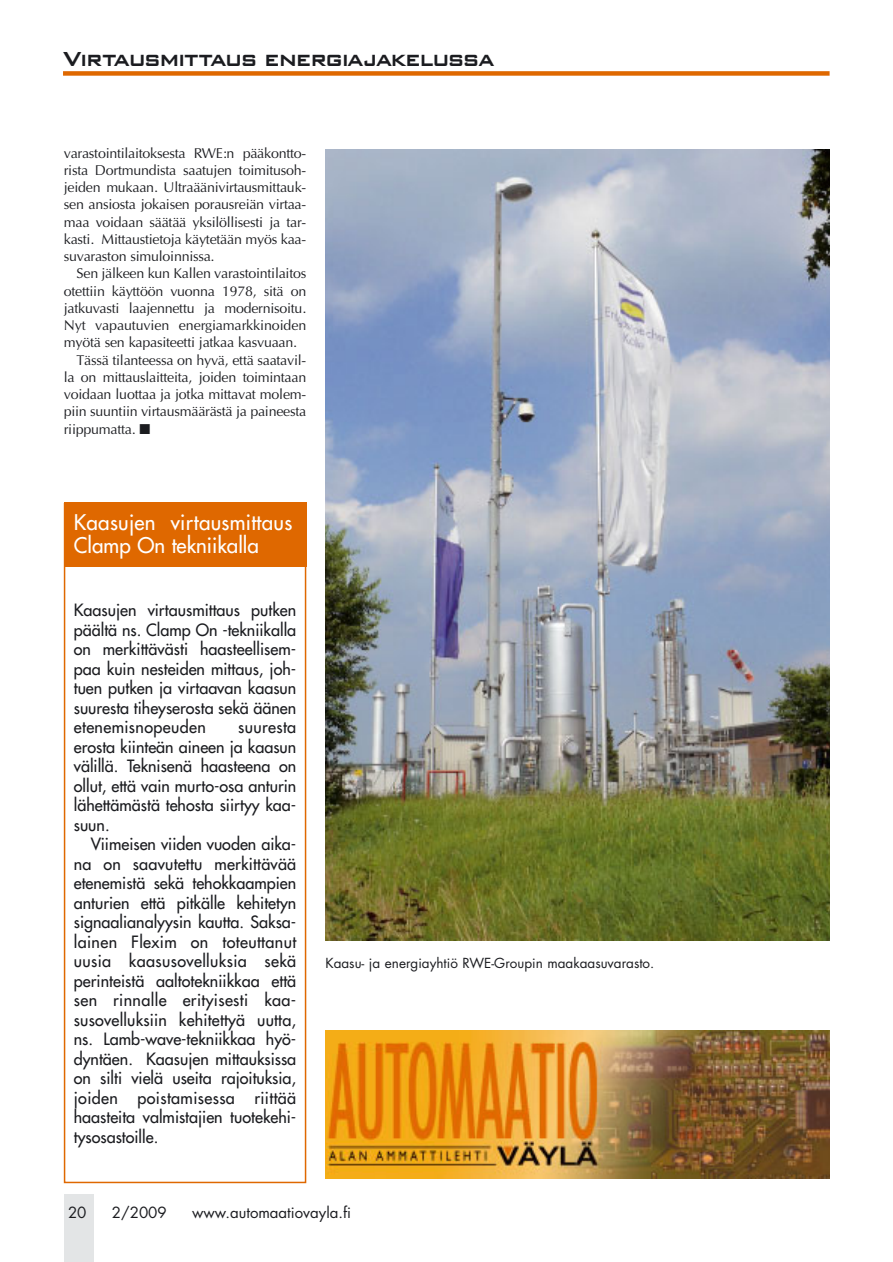
<style>
.page{position:relative;width:893px;height:1262px;background:#fff}
.page>*{position:absolute;margin:0;border:0;box-sizing:border-box;transform-origin:0 0}
.t1{font:21px/22.5px "Futura";letter-spacing:.015em;color:#fff}
.t2{font:700 21px "Banque Gothique";color:#1b1c20}
.t3{font:16.5px/19.5px "Futura";color:#1b1c20;text-align:justify}
.t4{font:15px "Futura";color:#1b1c20}
.t5{font:14.25px/17.2px "Optima";letter-spacing:-.015em;color:#1b1c20;text-align:justify}
.t6{font:13.5px "Futura";color:#1b1c20}
</style>
<div class="page">
<div style="left:63px;top:71px;width:766px;height:5px;background:#df6800"></div>
<div style="left:64px;top:1194px;width:30px;height:67px;background:#e3e5e6"></div>
<img style="left:325px;top:150px;width:504px;height:790px">
<div style="left:64px;top:503px;width:242px;height:680px;border:2px solid #df6800"></div>
<div style="left:64px;top:502px;width:242px;height:64px;background:#df6800"></div>
<svg style="left:325px;top:1178px;width:504px;height:1px"></svg>
<img style="left:325px;top:1030px;width:504px;height:148px">
<p class="t2" style="left:64px;top:46px;width:431px">Virtausmittaus energiajakelussa</p>
<p class="t5" style="left:64px;top:145px;width:244px">varastointilaitoksesta RWE:n pääkontto&shy;rista Dortmundista saatujen toimitusoh&shy;jeiden mukaan. Ultraäänivirtausmittauk&shy;sen ansiosta jokaisen porausreiän virtaa&shy;maa voidaan säätää yksilöllisesti ja tar&shy;kasti. Mittaustietoja käytetään myös kaa&shy;suvaraston simuloinnissa.</p>
<p class="t5" style="left:77px;top:266px;width:231px">Sen jälkeen kun Kallen varastointilaitos</p>
<p class="t5" style="left:64px;top:283px;width:244px">otettiin käyttöön vuonna 1978, sitä on</p>
<p class="t5" style="left:64px;top:301px;width:244px">jatkuvasti laajennettu ja modernisoitu.</p>
<p class="t5" style="left:64px;top:318px;width:244px">Nyt vapautuvien energiamarkkinoiden</p>
<p class="t5" style="left:64px;top:335px;width:235px">myötä sen kapasiteetti jatkaa kasvuaan.</p>
<p class="t5" style="left:77px;top:352px;width:231px">Tässä tilanteessa on hyvä, että saatavil-</p>
<p class="t5" style="left:64px;top:370px;width:244px">la on mittauslaitteita, joiden toimintaan</p>
<p class="t5" style="left:64px;top:387px;width:244px">voidaan luottaa ja jotka mittavat molem-</p>
<p class="t5" style="left:64px;top:404px;width:244px">piin suuntiin virtausmäärästä ja paineesta</p>
<p class="t5" style="left:64px;top:421px;width:88px">riippumatta. ■</p>
<p class="t1" style="left:74px;top:512px;width:220px">Kaasujen virtausmittaus<br>Clamp On tekniikalla</p>
<p class="t3" style="left:74px;top:601px;width:224px">Kaasujen virtausmittaus putken päältä ns. Clamp On -tekniikalla on merkittävästi haasteellisem&shy;paa kuin nesteiden mittaus, joh&shy;tuen putken ja virtaavan kaasun suuresta tiheyserosta sekä äänen etenemisnopeuden</p>
<p class="t3" style="left:74px;top:718px;width:224px;text-indent:164px">suuresta erosta kiinteän aineen ja kaasun välillä. Teknisenä haasteena on ollut, että vain murto-osa anturin lähettämästä tehosta siirtyy kaa&shy;suun.</p>
<p class="t3" style="left:74px;top:835px;width:224px;text-indent:17px">Viimeisen viiden vuoden aika&shy;na on saavutettu merkittävää etenemistä sekä tehokkaampien anturien että pitkälle kehitetyn signaalianalyysin kautta. Saksa&shy;lainen Flexim on toteuttanut uusia kaasusovelluksia sekä perinteistä aaltotekniikkaa että sen rinnalle erityisesti kaa&shy;susovelluksiin kehitettyä uutta, ns. Lamb-wave-tekniikkaa hyö&shy;dyntäen. Kaasujen mittauksissa on silti vielä useita rajoituksia, joiden poistamisessa riittää haasteita valmistajien tuotekehi&shy;tysosastoille.</p>
<p class="t6" style="left:325px;top:956px;width:330px">Kaasu- ja energiayhtiö RWE-Groupin maakaasuvarasto.</p>
<p class="t4" style="left:68px;top:1205px;width:20px">20</p>
<p class="t4" style="left:112px;top:1205px;width:56px">2/2009</p>
<p class="t4" style="left:192px;top:1205px;width:160px">www.automaatiovayla.fi</p>
</div>
